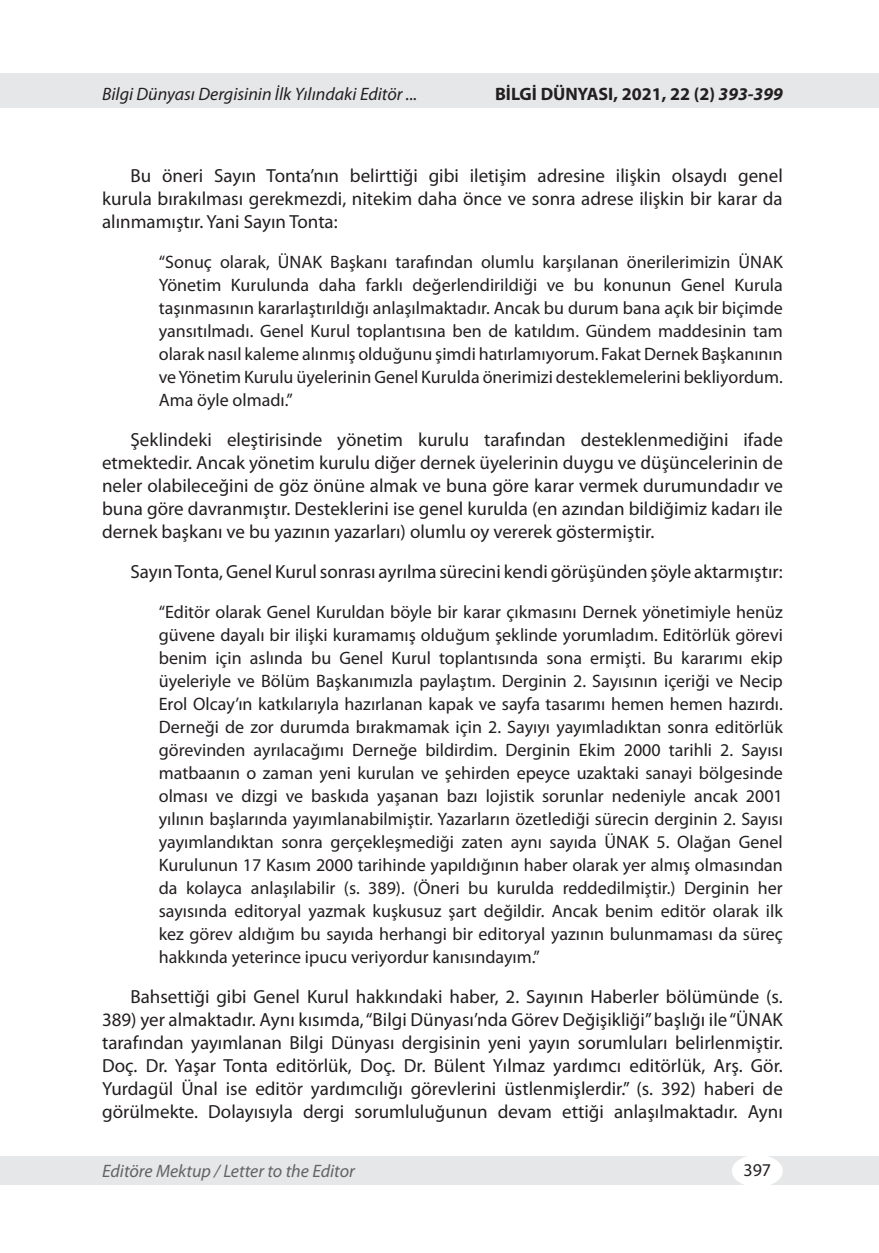
<style>
.page{position:relative;width:879px;height:1253px;background:#fff}
.page>*{position:absolute;margin:0;border:0;box-sizing:border-box;transform-origin:0 0}
.t1{font:19px/23px "Myriad Pro";color:#231f20;text-align:justify}
.t2{font:18px/23px "Myriad Pro";color:#231f20;text-align:justify}
.t3{font:italic 18px "Myriad Pro";color:#231f20}
.t4{font:italic 18px "Myriad Pro";color:#636366}
.t5{font:700 18px "Myriad Pro";color:#231f20}
.s1{font-style:italic}
</style>
<div class="page">
<div style="left:0;top:74px;width:879px;height:34px;background:#e6e7e9"></div>
<div style="left:0;top:1156px;width:879px;height:28px;background:#e6e7e9"></div>
<div style="left:732px;top:1155px;width:51px;height:32px;background:#fff;border-radius:50%"></div>
<p class="t3" style="left:102px;top:83px;width:317px">Bilgi Dünyası Dergisinin İlk Yılındaki Editör ...</p>
<p class="t5" style="left:495px;top:82px;width:289px">BİLGİ DÜNYASI, 2021, 22 (2) <span class="s1">393-399</span></p>
<p class="t1" style="left:102px;top:163px;width:682px;text-indent:28px">Bu öneri Sayın Tonta’nın belirttiği gibi iletişim adresine ilişkin olsaydı genel kurula bırakılması gerekmezdi, nitekim daha önce ve sonra adrese ilişkin bir karar da alınmamıştır. Yani Sayın Tonta:</p>
<p class="t2" style="left:159px;top:250px;width:625px">“Sonuç olarak, ÜNAK Başkanı tarafından olumlu karşılanan önerilerimizin ÜNAK Yönetim Kurulunda daha farklı değerlendirildiği ve bu konunun Genel Kurula taşınmasının kararlaştırıldığı anlaşılmaktadır. Ancak bu durum bana açık bir biçimde yansıtılmadı. Genel Kurul toplantısına ben de katıldım. Gündem maddesinin tam olarak nasıl kaleme alınmış olduğunu şimdi hatırlamıyorum. Fakat Dernek Başkanının ve Yönetim Kurulu üyelerinin Genel Kurulda önerimizi desteklemelerini bekliyordum.<br>Ama öyle olmadı.”</p>
<p class="t1" style="left:102px;top:427px;width:682px;text-indent:28px">Şeklindeki eleştirisinde yönetim kurulu tarafından desteklenmediğini ifade etmektedir. Ancak yönetim kurulu diğer dernek üyelerinin duygu ve düşüncelerinin de neler olabileceğini de göz önüne almak ve buna göre karar vermek durumundadır ve buna göre davranmıştır. Desteklerini ise genel kurulda (en azından bildiğimiz kadarı ile dernek başkanı ve bu yazının yazarları) olumlu oy vererek göstermiştir.</p>
<p class="t1" style="left:130px;top:559px;width:654px">Sayın Tonta, Genel Kurul sonrası ayrılma sürecini kendi görüşünden şöyle aktarmıştır:</p>
<p class="t2" style="left:159px;top:600px;width:625px">“Editör olarak Genel Kuruldan böyle bir karar çıkmasını Dernek yönetimiyle henüz güvene dayalı bir ilişki kuramamış olduğum şeklinde yorumladım. Editörlük görevi benim için aslında bu Genel Kurul toplantısında sona ermişti. Bu kararımı ekip üyeleriyle ve Bölüm Başkanımızla paylaştım. Derginin 2. Sayısının içeriği ve Necip Erol Olcay’ın katkılarıyla hazırlanan kapak ve sayfa tasarımı hemen hemen hazırdı.<br>Derneği de zor durumda bırakmamak için 2. Sayıyı yayımladıktan sonra editörlük görevinden ayrılacağımı Derneğe bildirdim. Derginin Ekim 2000 tarihli 2. Sayısı matbaanın o zaman yeni kurulan ve şehirden epeyce uzaktaki sanayi bölgesinde olması ve dizgi ve baskıda yaşanan bazı lojistik sorunlar nedeniyle ancak 2001 yılının başlarında yayımlanabilmiştir. Yazarların özetlediği sürecin derginin 2. Sayısı yayımlandıktan sonra gerçekleşmediği zaten aynı sayıda ÜNAK 5. Olağan Genel Kurulunun 17 Kasım 2000 tarihinde yapıldığının haber olarak yer almış olmasından da kolayca anlaşılabilir (s. 389). (Öneri bu kurulda reddedilmiştir.) Derginin her sayısında editoryal yazmak kuşkusuz şart değildir. Ancak benim editör olarak ilk kez görev aldığım bu sayıda herhangi bir editoryal yazının bulunmaması da süreç hakkında yeterince ipucu veriyordur kanısındayım.”</p>
<p class="t1" style="left:102px;top:984px;width:682px;text-indent:28px">Bahsettiği gibi Genel Kurul hakkındaki haber, 2. Sayının Haberler bölümünde (s.<br>389) yer almaktadır. Aynı kısımda, “Bilgi Dünyası’nda Görev Değişikliği” başlığı ile “ÜNAK tarafından yayımlanan Bilgi Dünyası dergisinin yeni yayın sorumluları belirlenmiştir.<br>Doç. Dr. Yaşar Tonta editörlük, Doç. Dr. Bülent Yılmaz yardımcı editörlük, Arş. Gör.<br>Yurdagül Ünal ise editör yardımcılığı görevlerini üstlenmişlerdir.” (s. 392) haberi de görülmekte. Dolayısıyla dergi sorumluluğunun devam ettiği anlaşılmaktadır. Aynı</p>
<p class="t4" style="left:102px;top:1160px;width:254px">Editöre Mektup / Letter to the Editor</p>
<p class="t2" style="left:743px;top:1158px;width:29px">397</p>
</div>
